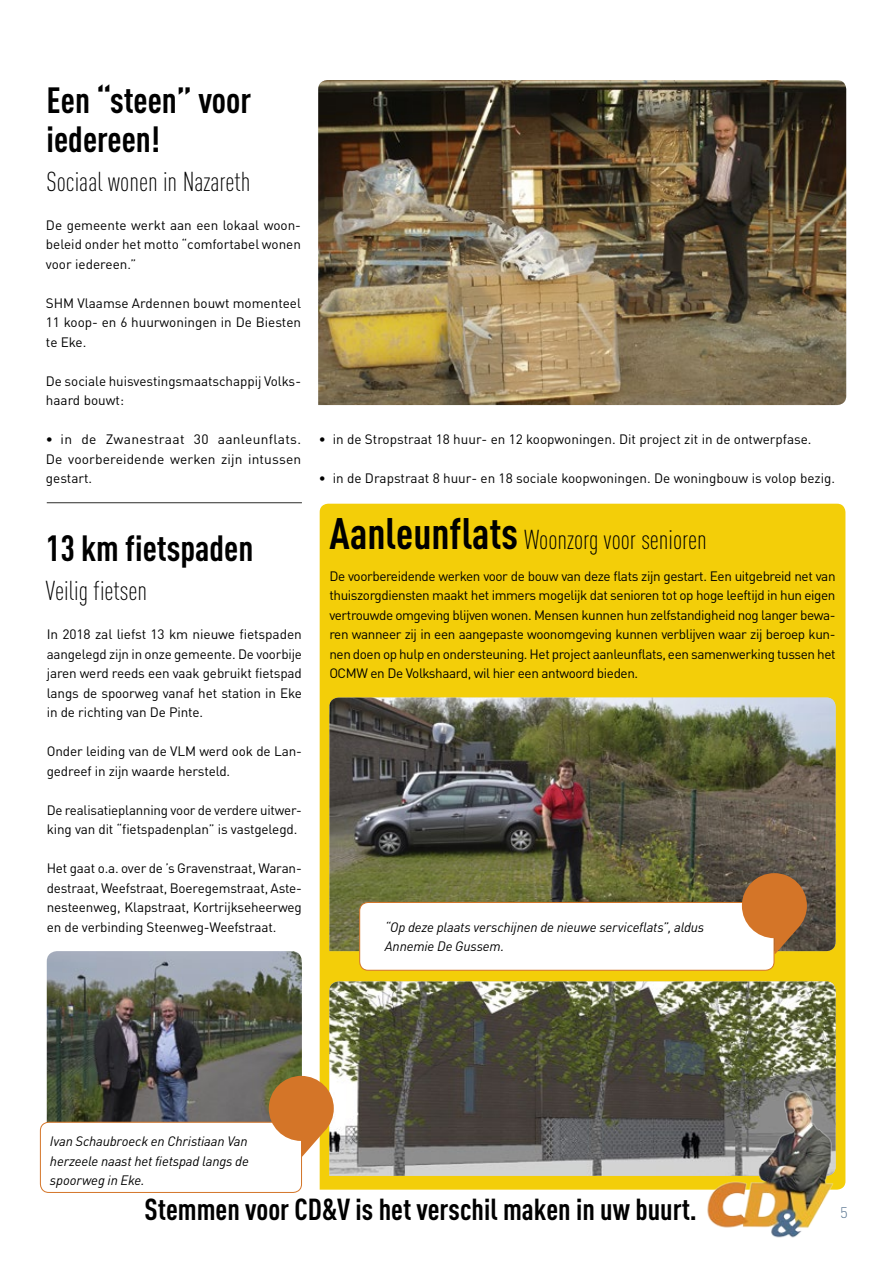
<style>
.page{position:relative;width:893px;height:1263px;background:#fff}
.page>*{position:absolute;margin:0;border:0;box-sizing:border-box;transform-origin:0 0}
.t1{font:700 36px/39px "DIN Cond";color:#000}
.t2{font:700 30px "DIN Cond";color:#000}
.t3{font:300 27px "DIN Cond";color:#000}
.t4{font:300 15px "DIN";color:#577490}
.t5{font:13.5px/19.5px "DINOT";letter-spacing:-.01em;color:#000;text-align:justify}
.t6{font:italic 13.5px/19.5px "DINOT";letter-spacing:-.01em;color:#000}
.s1{font-weight:700;font-size:43.5px}
</style>
<div class="page">
<div style="left:320px;top:504px;width:525px;height:685px;background:#f3ce09"></div>
<img style="left:329px;top:698px;width:507px;height:253px">
<img style="left:318px;top:80px;width:528px;height:325px">
<svg style="left:359px;top:873px;width:448px;height:98px"></svg>
<img style="left:47px;top:951px;width:255px;height:125px">
<img style="left:329px;top:981px;width:507px;height:195px">
<img style="left:691px;top:1089px;width:155px;height:149px">
<hr style="left:47px;top:502px;width:255px;height:1px;background:#2c2c2b">
<svg style="left:40px;top:1076px;width:294px;height:117px"></svg>
<h1 class="t1" style="left:47px;top:79px;width:206px">Een “steen” voor iedereen!</h1>
<h3 class="t3" style="left:47px;top:166px;width:205px">Sociaal wonen in Nazareth</h3>
<p class="t5" style="left:46px;top:215px;width:257px">De gemeente werkt aan een lokaal woon&shy;beleid onder het motto “comfortabel wonen voor iedereen.”</p>
<p class="t5" style="left:46px;top:293px;width:257px">SHM Vlaamse Ardennen bouwt momenteel 11 koop- en 6 huurwoningen in De Biesten te Eke.</p>
<p class="t5" style="left:46px;top:371px;width:257px">De sociale huisvestingsmaatschappij Volks&shy;haard bouwt:</p>
<p class="t5" style="left:46px;top:429px;width:257px">∙ in de Zwanestraat 30 aanleunflats.<br>De voorbereidende werken zijn intussen gestart.</p>
<h1 class="t1" style="left:46px;top:528px;width:209px">13 km fietspaden</h1>
<h3 class="t3" style="left:46px;top:575px;width:103px">Veilig fietsen</h3>
<p class="t5" style="left:47px;top:624px;width:257px">In 2018 zal liefst 13 km nieuwe fietspaden aangelegd zijn in onze gemeente. De voorbije jaren werd reeds een vaak gebruikt fietspad langs de spoorweg vanaf het station in Eke in de richting van De Pinte.</p>
<p class="t5" style="left:47px;top:741px;width:257px">Onder leiding van de VLM werd ook de Lan&shy;gedreef in zijn waarde hersteld.</p>
<p class="t5" style="left:47px;top:800px;width:257px">De realisatieplanning voor de verdere uitwer&shy;king van dit “fietspadenplan” is vastgelegd.</p>
<p class="t5" style="left:47px;top:858px;width:257px">Het gaat o.a. over de ’s Gravenstraat, Waran&shy;destraat, Weefstraat, Boeregemstraat, Aste&shy;nesteenweg, Klapstraat, Kortrijkseheerweg en de verbinding Steenweg-Weefstraat.</p>
<p class="t5" style="left:319px;top:429px;width:494px">∙ in de Stropstraat 18 huur- en 12 koopwoningen. Dit project zit in de ontwerpfase.</p>
<p class="t5" style="left:319px;top:468px;width:518px">∙ in de Drapstraat 8 huur- en 18 sociale koopwoningen. De woningbouw is volop bezig.</p>
<h3 class="t3" style="left:329px;top:524px;width:379px"><span class="s1">Aanleunflats</span> Woonzorg voor senioren</h3>
<p class="t5" style="left:329px;top:566px;width:508px">De voorbereidende werken voor de bouw van deze flats zijn gestart. Een uitgebreid net van thuiszorgdiensten maakt het immers mogelijk dat senioren tot op hoge leeftijd in hun eigen vertrouwde omgeving blijven wonen. Mensen kunnen hun zelfstandigheid nog langer bewa&shy;ren wanneer zij in een aangepaste woonomgeving kunnen verblijven waar zij beroep kun&shy;nen doen op hulp en ondersteuning. Het project aanleunflats, een samenwerking tussen het OCMW en De Volkshaard, wil hier een antwoord bieden.</p>
<p class="t6" style="left:385px;top:917px;width:321px">“Op deze plaats verschijnen de nieuwe serviceflats”, aldus<br>Annemie De Gussem.</p>
<p class="t6" style="left:50px;top:1131px;width:201px;text-align:justify">Ivan Schaubroeck en Christiaan Van herzeele naast het fietspad langs de spoorweg in Eke.</p>
<h2 class="t2" style="left:145px;top:1191px;width:554px">Stemmen voor CD&amp;V is het verschil maken in uw buurt.</h2>
<p class="t4" style="left:840px;top:1203px;width:9px">5</p>
</div>
